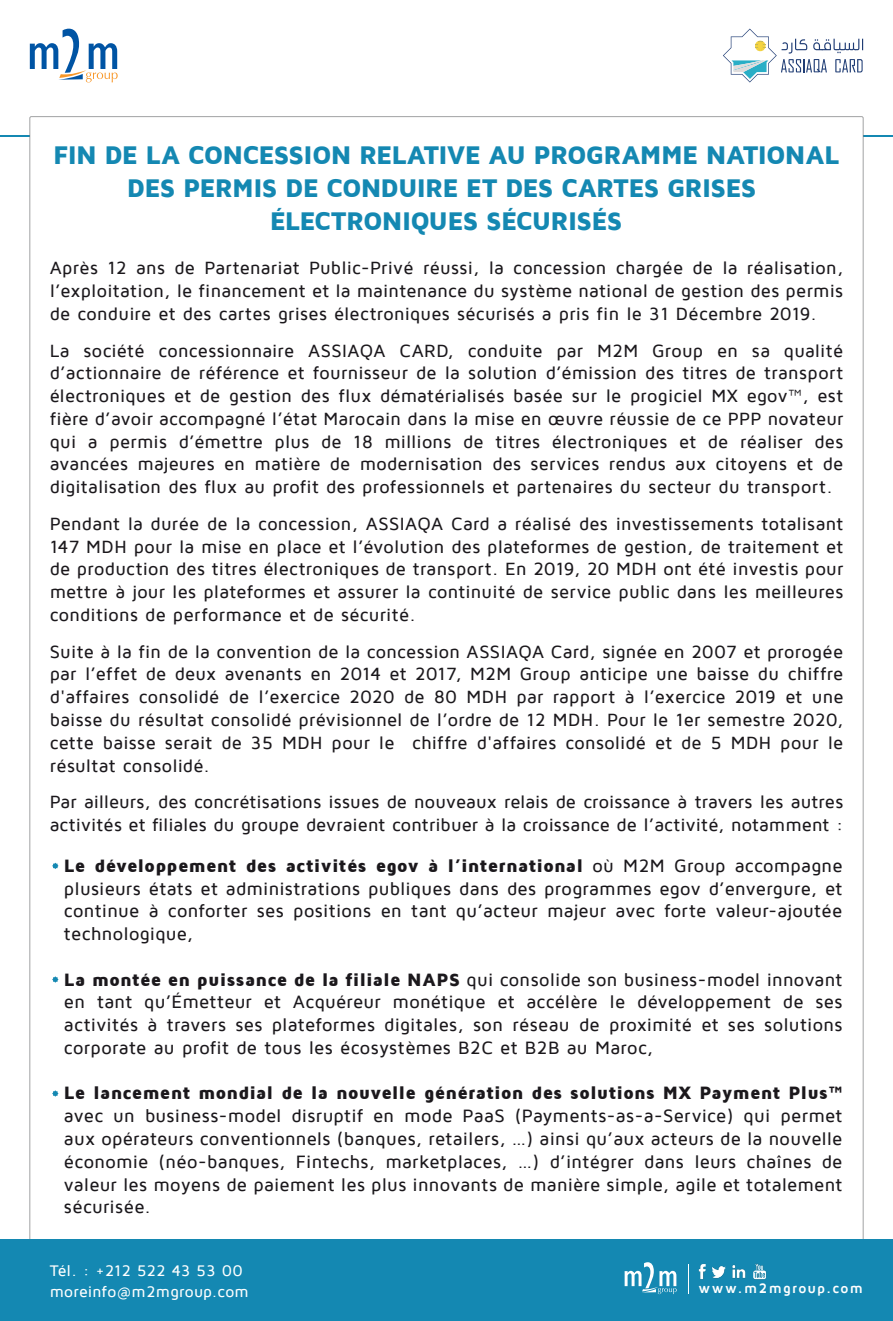
<style>
.page{position:relative;width:893px;height:1321px;background:#fff}
.page>*{position:absolute;margin:0;border:0;box-sizing:border-box;transform-origin:0 0}
.t1{font:900 26.25px/33.2px "Maven Pro";letter-spacing:-.03em;color:#1488b2;text-align:center}
.t2{font:500 18.38px/22.8px "Maven Pro";letter-spacing:.015em;color:#1b181c;text-align:justify}
.t3{font:900 18.38px "Maven Pro";letter-spacing:.01em;color:#1b181c}
.t4{font:500 18.2px/22.8px "Maven Pro";letter-spacing:.01em;color:#1b181c;text-align:justify}
.t5{font:500 15.75px/21px "Maven Pro";letter-spacing:.015em;color:#fff}
.t6{font:700 14.17px "Maven Pro";letter-spacing:.095em;color:#fff}
.s1{font-weight:900}
</style>
<div class="page">
<hr style="left:0;top:135px;width:30px;height:1px;background:#1488b2">
<hr style="left:863px;top:135px;width:30px;height:1px;background:#1488b2">
<svg style="left:723px;top:29px;width:140px;height:53px"></svg>
<div style="left:0;top:1238px;width:893px;height:82px;background:#1488b2"></div>
<svg style="left:52px;top:862px;width:7px;height:6px"></svg>
<svg style="left:52px;top:976px;width:7px;height:6px"></svg>
<svg style="left:52px;top:1090px;width:7px;height:6px"></svg>
<svg style="left:30px;top:29px;width:88px;height:53px"></svg>
<svg style="left:625px;top:1262px;width:52px;height:31px"></svg>
<img style="left:698px;top:1263px;width:68px;height:17px">
<svg style="left:688px;top:1264px;width:1px;height:28px"></svg>
<h1 class="t1" style="left:53px;top:138px;width:788px">FIN DE LA CONCESSION RELATIVE AU PROGRAMME NATIONAL<br>DES PERMIS DE CONDUIRE ET DES CARTES GRISES<br>ÉLECTRONIQUES SÉCURISÉS</h1>
<p class="t4" style="left:50px;top:257px;width:795px">Après 12 ans de Partenariat Public-Privé réussi, la concession chargée de la réalisation, l’exploitation, le financement et la maintenance du système national de gestion des permis de conduire et des cartes grises électroniques sécurisés a pris fin le 31 Décembre 2019.</p>
<p class="t4" style="left:50px;top:339px;width:795px">La société concessionnaire ASSIAQA CARD, conduite par M2M Group en sa qualité d’actionnaire de référence et fournisseur de la solution d’émission des titres de transport électroniques et de gestion des flux dématérialisés basée sur le progiciel MX egov™, est fière d’avoir accompagné l’état Marocain dans la mise en œuvre réussie de ce PPP novateur qui a permis d’émettre plus de 18 millions de titres électroniques et de réaliser des avancées majeures en matière de modernisation des services rendus aux citoyens et de digitalisation des flux au profit des professionnels et partenaires du secteur du transport.</p>
<p class="t4" style="left:50px;top:512px;width:795px">Pendant la durée de la concession, ASSIAQA Card a réalisé des investissements totalisant 147 MDH pour la mise en place et l’évolution des plateformes de gestion, de traitement et de production des titres électroniques de transport. En 2019, 20 MDH ont été investis pour mettre à jour les plateformes et assurer la continuité de service public dans les meilleures conditions de performance et de sécurité.</p>
<p class="t4" style="left:50px;top:640px;width:795px">Suite à la fin de la convention de la concession ASSIAQA Card, signée en 2007 et prorogée par l’effet de deux avenants en 2014 et 2017, M2M Group anticipe une baisse du chiffre d'affaires consolidé de l’exercice 2020 de 80 MDH par rapport à l’exercice 2019 et une baisse du résultat consolidé prévisionnel de l’ordre de 12 MDH. Pour le 1er semestre 2020, cette baisse serait de 35 MDH pour le chiffre d'affaires consolidé et de 5 MDH pour le résultat consolidé.</p>
<p class="t4" style="left:50px;top:790px;width:795px">Par ailleurs, des concrétisations issues de nouveaux relais de croissance à travers les autres activités et filiales du groupe devraient contribuer à la croissance de l’activité, notamment :</p>
<p class="t2" style="left:64px;top:854px;width:780px"><span class="s1">Le développement des activités egov à l’international</span> où M2M Group accompagne plusieurs états et administrations publiques dans des programmes egov d’envergure, et continue à conforter ses positions en tant qu’acteur majeur avec forte valeur-ajoutée technologique,</p>
<p class="t2" style="left:64px;top:968px;width:780px"><span class="s1">La montée en puissance de la filiale NAPS</span> qui consolide son business-model innovant en tant qu’Émetteur et Acquéreur monétique et accélère le développement de ses activités à travers ses plateformes digitales, son réseau de proximité et ses solutions corporate au profit de tous les écosystèmes B2C et B2B au Maroc,</p>
<p class="t3" style="left:64px;top:1083px;width:780px">Le lancement mondial de la nouvelle génération des solutions MX Payment Plus™</p>
<p class="t2" style="left:64px;top:1104px;width:780px">avec un business-model disruptif en mode PaaS (Payments-as-a-Service) qui permet aux opérateurs conventionnels (banques, retailers, …) ainsi qu’aux acteurs de la nouvelle économie (néo-banques, Fintechs, marketplaces, …) d’intégrer dans leurs chaînes de valeur les moyens de paiement les plus innovants de manière simple, agile et totalement sécurisée.</p>
<p class="t5" style="left:50px;top:1259px;width:201px">Tél. : +212 522 43 53 00 moreinfo@m2mgroup.com</p>
<p class="t6" style="left:699px;top:1280px;width:166px">www.m2mgroup.com</p>
</div>
